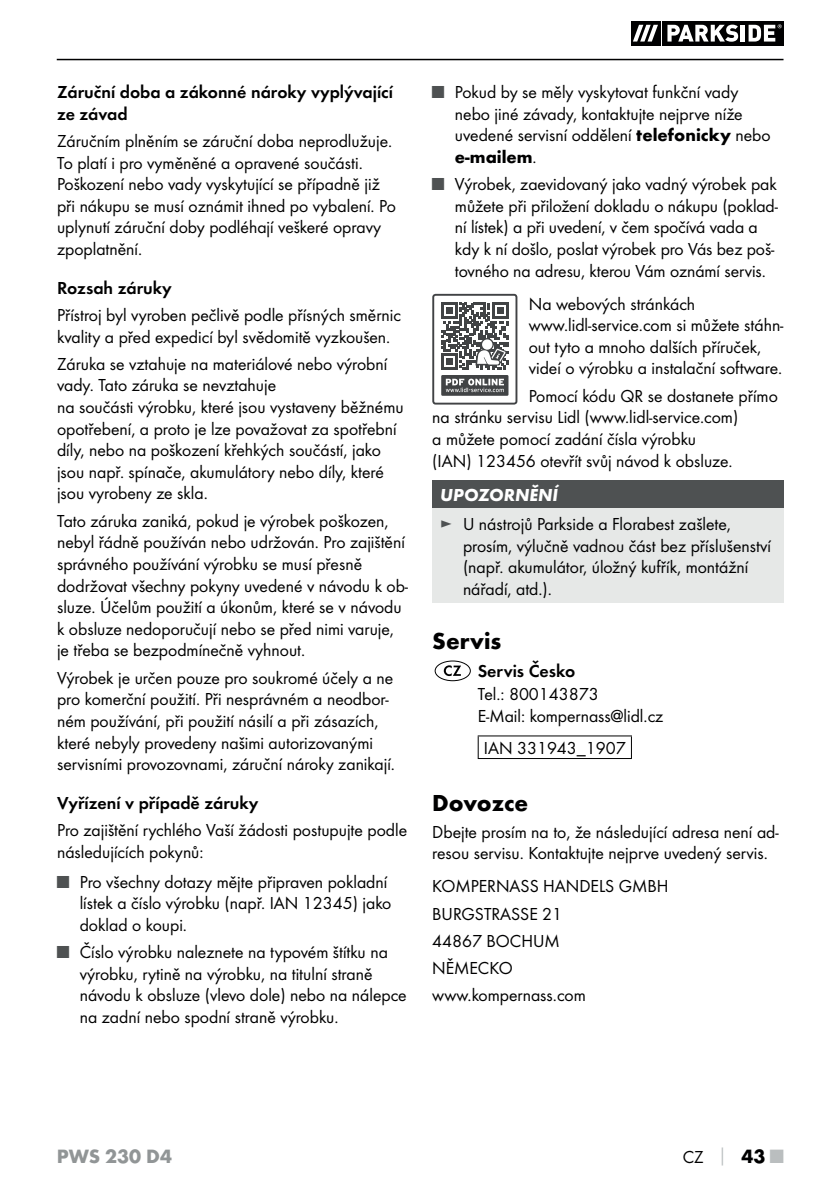
<style>
.page{position:relative;width:840px;height:1191px;background:#fff}
.page>*{position:absolute;margin:0;border:0;box-sizing:border-box;transform-origin:0 0}
.t1{font:700 24px "Futura";color:#000001}
.t2{font:700 20px "Futura";color:#919596}
.t3{font:18px/21.6px "Futura Boo";color:#000001}
.t4{font:18px/21.6px "Futura Dem";color:#000001}
.t5{font:italic 700 18px "Futura";color:#fff}
.t6{font:700 18px "Futura";color:#000001}
.s1{color:#4e5152}
.s2{font-family:"Futura";font-weight:700}
.s3{font-family:"Futura Boo";font-weight:400}
.s4{font-family:"Futura";font-weight:700;color:#babebf}
.s5{font-family:"Futura";font-weight:700;font-size:20px}
.s6{font-family:"Futura";font-weight:700;font-size:20px;color:#babebf}
</style>
<div class="page">
<hr style="left:57px;top:59px;width:726px;height:1px;background:#000001">
<div style="left:630px;top:21px;width:30px;height:25px;background:#000001"></div>
<div style="left:661px;top:21px;width:122px;height:25px;background:#000001"></div>
<svg style="left:633px;top:25px;width:24px;height:17px"></svg>
<svg style="left:667px;top:25px;width:70px;height:17px"></svg>
<hr style="left:740px;top:25px;width:4px;height:17px;background:#fff">
<svg style="left:748px;top:24px;width:33px;height:18px"></svg>
<div style="left:432px;top:294px;width:85px;height:110px;border:2px solid #414345;border-radius:2px"></div>
<div style="left:441px;top:375px;width:67px;height:21px;background:#414345"></div>
<svg style="left:445px;top:379px;width:58px;height:13px"></svg>
<svg style="left:441px;top:303px;width:67px;height:67px"></svg>
<div style="left:432px;top:480px;width:351px;height:28px;background:#4e5152"></div>
<div style="left:432px;top:508px;width:351px;height:95px;background:#e6e8e7"></div>
<div style="left:434px;top:660px;width:36px;height:21px;border:1px solid #000001;border-radius:50%"></div>
<svg style="left:443px;top:665px;width:18px;height:11px"></svg>
<hr style="left:477px;top:735px;width:154px;height:1px;background:#000001">
<svg style="left:477px;top:736px;width:1px;height:22px"></svg>
<svg style="left:630px;top:736px;width:1px;height:22px"></svg>
<hr style="left:477px;top:758px;width:154px;height:1px;background:#000001">
<p class="t4" style="left:57px;top:82px;width:337px">Záruční doba a zákonné nároky vyplývající ze závad</p>
<p class="t3" style="left:57px;top:131px;width:340px">Záručním plněním se záruční doba neprodlužuje.<br>To platí i pro vyměněné a opravené součásti.<br>Poškození nebo vady vyskytující se případně již při nákupu se musí oznámit ihned po vybalení. Po uplynutí záruční doby podléhají veškeré opravy zpoplatnění.</p>
<p class="t4" style="left:57px;top:278px;width:116px">Rozsah záruky</p>
<p class="t3" style="left:57px;top:305px;width:345px">Přístroj byl vyroben pečlivě podle přísných směrnic kvality a před expedicí byl svědomitě vyzkoušen.</p>
<p class="t3" style="left:57px;top:354px;width:348px">Záruka se vztahuje na materiálové nebo výrobní vady. Tato záruka se nevztahuje<br>na součásti výrobku, které jsou vystaveny běžnému opotřebení, a proto je lze považovat za spotřební díly, nebo na poškození křehkých součástí, jako jsou např. spínače, akumulátory nebo díly, které jsou vyrobeny ze skla.</p>
<p class="t3" style="left:57px;top:511px;width:352px">Tato záruka zaniká, pokud je výrobek poškozen, nebyl řádně používán nebo udržován. Pro zajištění správného používání výrobku se musí přesně dodržovat všechny pokyny uvedené v návodu k ob&shy;sluze. Účelům použití a úkonům, které se v návodu k obsluze nedoporučují nebo se před nimi varuje, je třeba se bezpodmínečně vyhnout.</p>
<p class="t3" style="left:57px;top:668px;width:339px">Výrobek je určen pouze pro soukromé účely a ne pro komerční použití. Při nesprávném a neodbor&shy;ném používání, při použití násilí a při zásazích, které nebyly provedeny našimi autorizovanými servisními provozovnami, záruční nároky zanikají.</p>
<p class="t4" style="left:57px;top:793px;width:203px">Vyřízení v případě záruky</p>
<p class="t3" style="left:57px;top:820px;width:351px">Pro zajištění rychlého Vaší žádosti postupujte podle následujících pokynů:</p>
<p class="t3" style="left:80px;top:872px;width:313px;text-indent:-23px"><span class="s1">■</span> Pro všechny dotazy mějte připraven pokladní lístek a číslo výrobku (např. IAN 12345) jako doklad o koupi.</p>
<p class="t3" style="left:80px;top:942px;width:328px;text-indent:-23px"><span class="s1">■</span> Číslo výrobku naleznete na typovém štítku na výrobku, rytině na výrobku, na titulní straně návodu k obsluze (vlevo dole) nebo na nálepce na zadní nebo spodní straně výrobku.</p>
<p class="t3" style="left:454px;top:82px;width:317px;text-indent:-23px"><span class="s1">■</span> Pokud by se měly vyskytovat funkční vady nebo jiné závady, kontaktujte nejprve níže uvedené servisní oddělení <span class="s2">telefonicky</span> nebo</p>
<p class="t6" style="left:454px;top:150px;width:83px">e-mailem<span class="s3">.</span></p>
<p class="t3" style="left:454px;top:174px;width:324px;text-indent:-23px"><span class="s1">■</span> Výrobek, zaevidovaný jako vadný výrobek pak můžete při přiložení dokladu o nákupu (poklad&shy;ní lístek) a při uvedení, v čem spočívá vada a kdy k ní došlo, poslat výrobek pro Vás bez poš&shy;tovného na adresu, kterou Vám oznámí servis.</p>
<p class="t3" style="left:528px;top:294px;width:256px">Na webových stránkách www.lidl-service.com si můžete stáhn&shy;out tyto a mnoho dalších příruček, videí o výrobku a instalační software.</p>
<p class="t3" style="left:432px;top:386px;width:347px;text-indent:96px">Pomocí kódu QR se dostanete přímo na stránku servisu Lidl (www.lidl-service.com)<br>a můžete pomocí zadání čísla výrobku<br>(IAN) 123456 otevřít svůj návod k obsluze.</p>
<p class="t5" style="left:440px;top:489px;width:119px">UPOZORNĚNÍ</p>
<p class="t3" style="left:462px;top:514px;width:309px;text-indent:-23px"><span class="s1">►</span> U nástrojů Parkside a Florabest zašlete, prosím, výlučně vadnou část bez příslušenství (např. akumulátor, úložný kufřík, montážní nářadí, atd.).</p>
<h1 class="t1" style="left:432px;top:632px;width:71px">Servis</h1>
<p class="t4" style="left:477px;top:661px;width:99px">Servis Česko</p>
<p class="t3" style="left:477px;top:683px;width:187px;line-height:22.4px">Tel.: 800143873<br>E-Mail: kompernass@lidl.cz</p>
<p class="t3" style="left:483px;top:738px;width:143px">IAN 331943_1907</p>
<h1 class="t1" style="left:432px;top:793px;width:97px">Dovozce</h1>
<p class="t3" style="left:432px;top:822px;width:348px">Dbejte prosím na to, že následující adresa není ad&shy;resou servisu. Kontaktujte nejprve uvedený servis.</p>
<p class="t3" style="left:432px;top:873px;width:238px;line-height:27.2px">KOMPERNASS HANDELS GMBH<br>BURGSTRASSE 21<br>44867 BOCHUM<br>NĚMECKO www.kompernass.com</p>
<p class="t2" style="left:57px;top:1148px;width:117px">PWS 230 D4</p>
<p class="t3" style="left:682px;top:1146px;width:102px">CZ <span class="s4">│</span> <span class="s5">43</span> <span class="s6">■</span></p>
</div>
